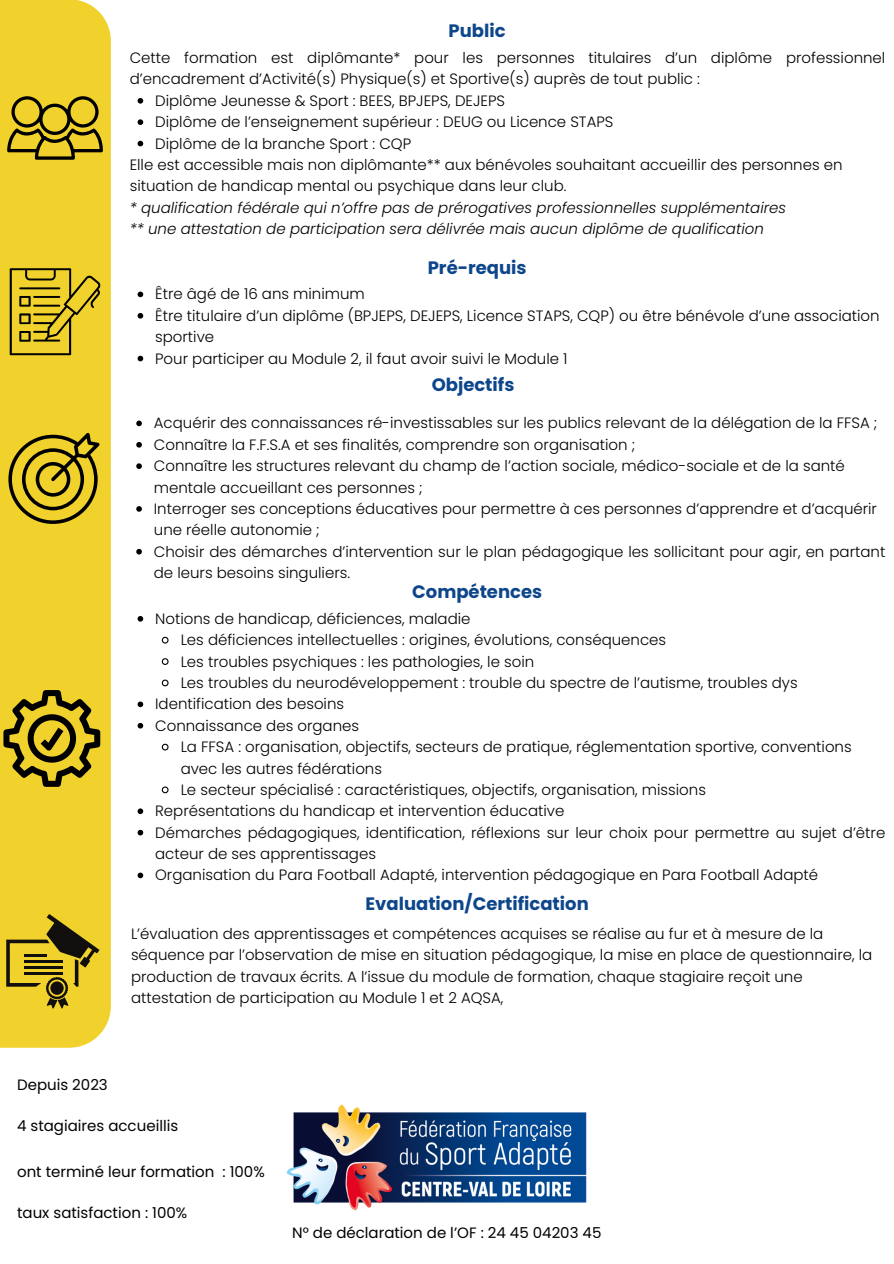
<style>
.page{position:relative;width:894px;height:1264px;background:#fff}
.page>*{position:absolute;margin:0;border:0;box-sizing:border-box;transform-origin:0 0}
.t1{font:700 18px "Poppins";color:#0e468b}
.t2{font:300 15px/21.3px "Poppins";color:#000}
.t3{font:italic 300 15px "Poppins";color:#000}
.t4{font:15px "Poppins";color:#000}
</style>
<div class="page">
<img style="left:286px;top:1104px;width:301px;height:107px">
<svg style="left:137px;top:98px;width:6px;height:6px"></svg>
<svg style="left:137px;top:119px;width:6px;height:6px"></svg>
<svg style="left:137px;top:141px;width:6px;height:5px"></svg>
<svg style="left:137px;top:291px;width:6px;height:6px"></svg>
<svg style="left:137px;top:313px;width:6px;height:5px"></svg>
<svg style="left:137px;top:356px;width:6px;height:5px"></svg>
<svg style="left:137px;top:616px;width:6px;height:5px"></svg>
<svg style="left:161px;top:636px;width:8px;height:8px"></svg>
<svg style="left:161px;top:658px;width:8px;height:7px"></svg>
<svg style="left:161px;top:679px;width:8px;height:8px"></svg>
<svg style="left:137px;top:701px;width:6px;height:6px"></svg>
<svg style="left:137px;top:723px;width:6px;height:5px"></svg>
<svg style="left:161px;top:743px;width:8px;height:8px"></svg>
<svg style="left:161px;top:786px;width:8px;height:8px"></svg>
<svg style="left:137px;top:808px;width:6px;height:6px"></svg>
<svg style="left:137px;top:829px;width:6px;height:6px"></svg>
<svg style="left:137px;top:872px;width:6px;height:6px"></svg>
<svg style="left:136px;top:420px;width:6px;height:6px"></svg>
<svg style="left:136px;top:442px;width:6px;height:5px"></svg>
<svg style="left:136px;top:463px;width:6px;height:6px"></svg>
<svg style="left:136px;top:506px;width:6px;height:6px"></svg>
<svg style="left:136px;top:549px;width:6px;height:5px"></svg>
<div style="left:0;top:0;width:111px;height:1047px;background:#f1d22c"></div>
<svg style="left:3px;top:690px;width:97px;height:96px"></svg>
<svg style="left:8px;top:433px;width:92px;height:91px"></svg>
<svg style="left:6px;top:914px;width:93px;height:94px"></svg>
<hr style="left:25px;top:971px;width:38px;height:3px;background:#100f0d">
<hr style="left:25px;top:966px;width:38px;height:3px;background:#100f0d">
<hr style="left:25px;top:960px;width:38px;height:3px;background:#100f0d">
<hr style="left:25px;top:953px;width:22px;height:3px;background:#100f0d">
<svg style="left:10px;top:268px;width:91px;height:87px"></svg>
<svg style="left:7px;top:96px;width:96px;height:64px"></svg>
<p class="t1" style="left:448px;top:18px;width:58px">Public</p>
<p class="t2" style="left:130px;top:47px;width:757px">Cette formation est diplômante* pour les personnes titulaires d’un diplôme professionnel d’encadrement d’Activité(s) Physique(s) et Sportive(s) auprès de tout public :</p>
<p class="t2" style="left:155px;top:90px;width:351px">Diplôme Jeunesse &amp; Sport : BEES, BPJEPS, DEJEPS</p>
<p class="t2" style="left:155px;top:111px;width:459px">Diplôme de l’enseignement supérieur : DEUG ou Licence STAPS</p>
<h1 class="t2" style="left:155px;top:133px;width:257px">Diplôme de la branche Sport : CQP</h1>
<p class="t2" style="left:130px;top:154px;width:714px">Elle est accessible mais non diplômante** aux bénévoles souhaitant accueillir des personnes en situation de handicap mental ou psychique dans leur club.</p>
<p class="t3" style="left:130px;top:197px;width:657px">* qualification fédérale qui n’offre pas de prérogatives professionnelles supplémentaires</p>
<p class="t3" style="left:130px;top:218px;width:635px">** une attestation de participation sera délivrée mais aucun diplôme de qualification</p>
<p class="t1" style="left:427px;top:255px;width:100px">Pré-requis</p>
<p class="t2" style="left:155px;top:283px;width:211px">Être âgé de 16 ans minimum</p>
<p class="t2" style="left:155px;top:305px;width:725px">Être titulaire d’un diplôme (BPJEPS, DEJEPS, Licence STAPS, CQP) ou être bénévole d’une association sportive</p>
<p class="t2" style="left:155px;top:348px;width:414px">Pour participer au Module 2, il faut avoir suivi le Module 1</p>
<p class="t1" style="left:431px;top:372px;width:84px">Objectifs</p>
<p class="t2" style="left:154px;top:412px;width:724px">Acquérir des connaissances ré-investissables sur les publics relevant de la délégation de la FFSA ;</p>
<p class="t2" style="left:154px;top:434px;width:482px">Connaître la F.F.S.A et ses finalités, comprendre son organisation ;</p>
<p class="t2" style="left:154px;top:455px;width:692px">Connaître les structures relevant du champ de l’action sociale, médico-sociale et de la santé mentale accueillant ces personnes ;</p>
<p class="t2" style="left:154px;top:498px;width:724px">Interroger ses conceptions éducatives pour permettre à ces personnes d’apprendre et d’acquérir une réelle autonomie ;</p>
<p class="t2" style="left:154px;top:541px;width:732px">Choisir des démarches d’intervention sur le plan pédagogique les sollicitant pour agir, en partant de leurs besoins singuliers.</p>
<p class="t1" style="left:412px;top:579px;width:131px">Compétences</p>
<h1 class="t2" style="left:155px;top:608px;width:317px">Notions de handicap, déficiences, maladie</h1>
<p class="t2" style="left:181px;top:629px;width:487px">Les déficiences intellectuelles : origines, évolutions, conséquences</p>
<p class="t2" style="left:181px;top:650px;width:355px">Les troubles psychiques : les pathologies, le soin</p>
<p class="t2" style="left:181px;top:672px;width:618px">Les troubles du neurodéveloppement : trouble du spectre de l’autisme, troubles dys</p>
<h1 class="t2" style="left:155px;top:693px;width:190px">Identification des besoins</h1>
<p class="t2" style="left:155px;top:715px;width:205px">Connaissance des organes</p>
<p class="t2" style="left:181px;top:736px;width:672px">La FFSA : organisation, objectifs, secteurs de pratique, réglementation sportive, conventions avec les autres fédérations</p>
<p class="t2" style="left:181px;top:779px;width:526px">Le secteur spécialisé : caractéristiques, objectifs, organisation, missions</p>
<p class="t2" style="left:155px;top:800px;width:410px">Représentations du handicap et intervention éducative</p>
<p class="t2" style="left:155px;top:821px;width:731px">Démarches pédagogiques, identification, réflexions sur leur choix pour permettre au sujet d’être acteur de ses apprentissages</p>
<h1 class="t2" style="left:155px;top:864px;width:664px">Organisation du Para Football Adapté, intervention pédagogique en Para Football Adapté</h1>
<p class="t1" style="left:365px;top:891px;width:225px">Evaluation/Certification</p>
<p class="t2" style="left:131px;top:922px;width:742px">L’évaluation des apprentissages et compétences acquises se réalise au fur et à mesure de la séquence par l’observation de mise en situation pédagogique, la mise en place de questionnaire, la production de travaux écrits. A l’issue du module de formation, chaque stagiaire reçoit une attestation de participation au Module 1 et 2 AQSA,</p>
<p class="t4" style="left:17px;top:1074px;width:92px">Depuis 2023</p>
<p class="t4" style="left:17px;top:1114px;width:163px">4 stagiaires accueillis</p>
<p class="t4" style="left:17px;top:1161px;width:249px">ont terminé leur formation : 100%</p>
<p class="t4" style="left:17px;top:1201px;width:172px">taux satisfaction : 100%</p>
<h1 class="t4" style="left:292px;top:1222px;width:310px">N° de déclaration de l’OF : 24 45 04203 45</h1>
</div>
